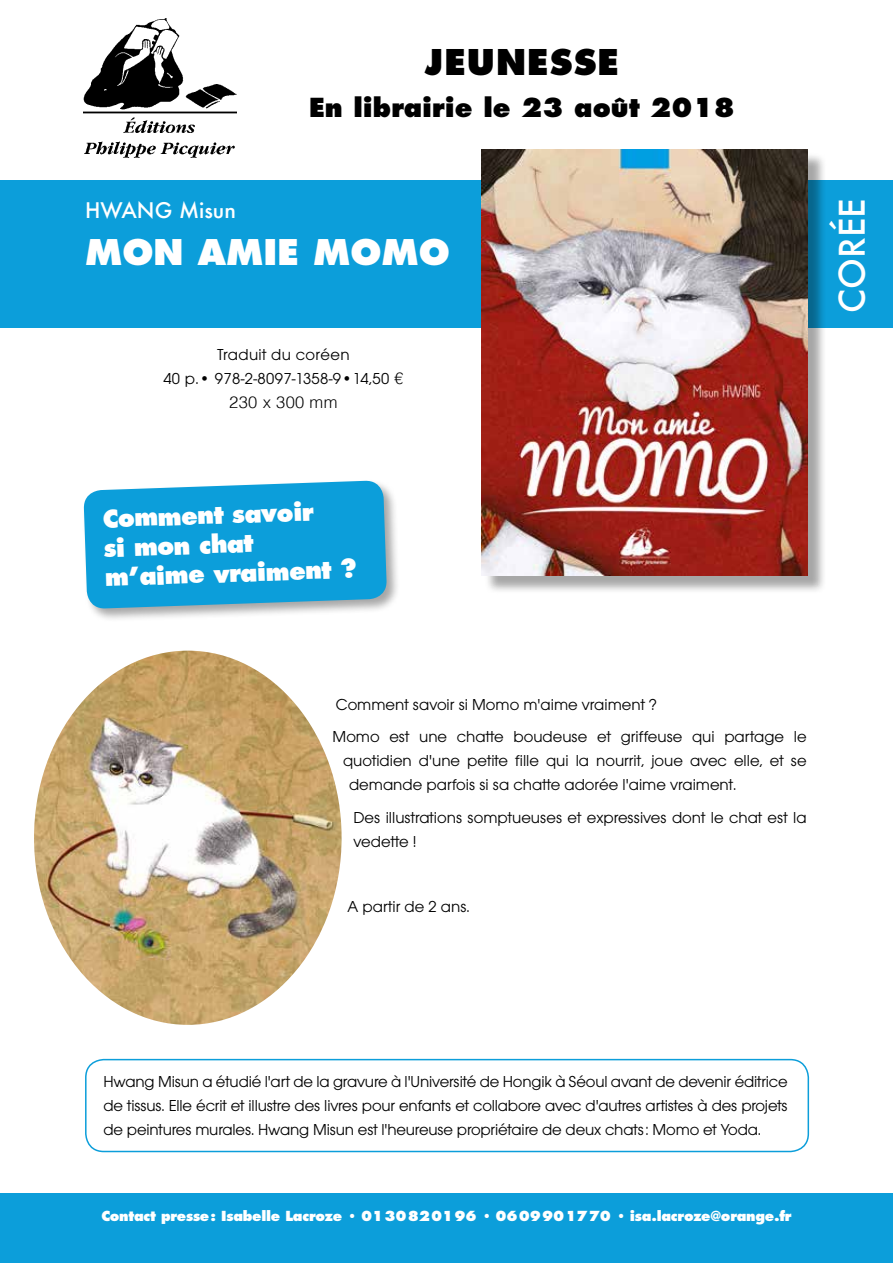
<style>
.page{position:relative;width:893px;height:1263px;background:#fff}
.page>*{position:absolute;margin:0;border:0;box-sizing:border-box;transform-origin:0 0}
.t1{font:800 34.5px "Futura";color:#fff}
.t2{font:800 34.5px "Futura";letter-spacing:.03em;color:#000}
.t3{font:500 34.5px "Futura";color:#fff}
.t4{font:800 25.5px "Futura";color:#000}
.t5{font:800 24px/29.4px "Futura";color:#fff}
.t6{font:500 21px "Futura";color:#fff}
.t7{font:16.5px/24px "Avant Garde ITC";color:#000}
.t8{font:16.5px/24px "Avant Garde ITC";letter-spacing:.02em;color:#000;text-align:center}
.t9{font:300 16.5px "Helvetica";letter-spacing:.02em;color:#000}
.t10{font:800 13.5px "Futura";letter-spacing:-.02em;color:#fff}
.s1{font-family:"Helvetica";font-weight:300}
.s2{font-weight:500}
</style>
<div class="page">
<div style="left:85px;top:1059px;width:724px;height:93px;border:2px solid #0c9eda;border-radius:18px"></div>
<div style="left:82px;top:478px;width:319px;height:145px;background:#000;opacity:.35"></div>
<svg style="left:83px;top:480px;width:304px;height:129px;background:#21a4da"></svg>
<div style="left:0;top:181px;width:893px;height:147px;background:#0c9eda"></div>
<div style="left:0;top:1194px;width:893px;height:69px;background:#0c9eda"></div>
<div style="left:484px;top:152px;width:342px;height:442px;background:#000;opacity:.35"></div>
<img style="left:482px;top:150px;width:326px;height:426px">
<img style="left:84px;top:19px;width:152px;height:138px">
<img style="left:34px;top:651px;width:308px;height:374px">
<h1 class="t2" style="left:425px;top:41px;width:196px">JEUNESSE</h1>
<h2 class="t4" style="left:309px;top:92px;width:428px">En librairie le 23 août 2018</h2>
<p class="t6" style="left:85px;top:196px;width:152px">HWANG Misun</p>
<h1 class="t3" style="left:828px;top:313px;width:116px;rotate:-90deg">CORÉE</h1>
<p class="t8" style="left:163px;top:343px;width:241px">Traduit du coréen<br>40 p.• 978-2-8097-1358-9•14,50 <span class="s1">€</span></p>
<p class="t9" style="left:229px;top:392px;width:110px">230 x 300 mm</p>
<h1 class="t1" style="left:85px;top:231px;width:366px">MON AMIE MOMO</h1>
<h3 class="t5" style="left:102px;top:504px;width:254px;rotate:-2deg">Comment savoir<br>si mon chat m’aime vraiment ?</h3>
<p class="t7" style="left:333px;top:688px;width:476px;line-height:32.5px">Comment savoir si Momo m'aime vraiment ?<br>Momo est une chatte boudeuse et griffeuse qui partage le</p>
<p class="t7" style="left:349px;top:749px;width:459px;text-indent:-6px">quotidien d'une petite fille qui la nourrit, joue avec elle, et se demande parfois si sa chatte adorée l'aime vraiment.</p>
<p class="t7" style="left:354px;top:805px;width:455px">Des illustrations somptueuses et expressives dont le chat est la vedette !</p>
<p class="t7" style="left:348px;top:894px;width:124px">A partir de 2 ans.</p>
<p class="t7" style="left:103px;top:1070px;width:686px;text-align:justify">Hwang Misun a étudié l'art de la gravure à l'Université de Hongik à Séoul avant de devenir éditrice de tissus. Elle écrit et illustre des livres pour enfants et collabore avec d'autres artistes à des projets de peintures murales. Hwang Misun est l'heureuse propriétaire de deux chats: Momo et Yoda.</p>
<p class="t10" style="left:101px;top:1207px;width:692px">Contact presse: Isabelle Lacroze <span class="s2">•</span> 0130820196 <span class="s2">•</span> 0609901770 <span class="s2">•</span> isa.lacroze@orange.fr</p>
</div>
